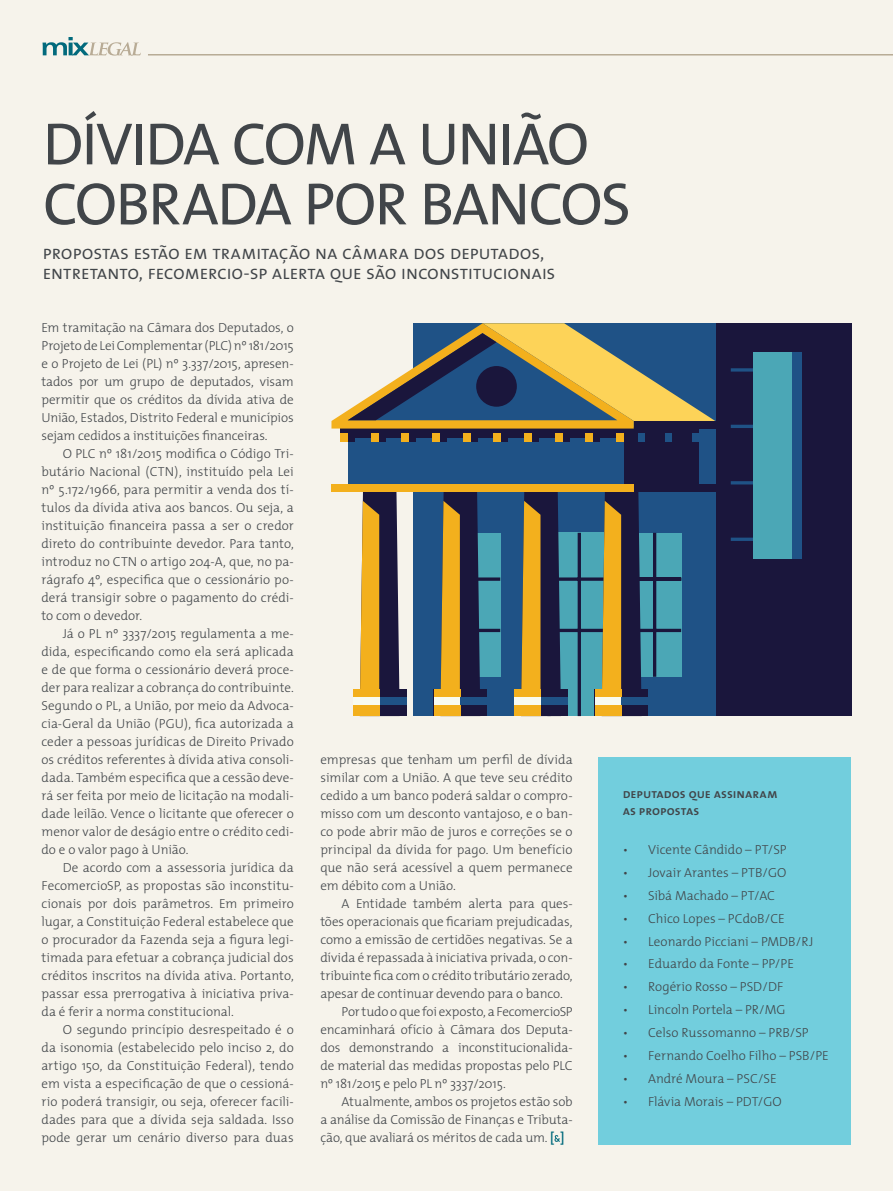
<style>
.page{position:relative;width:893px;height:1191px;background:#f6f3eb}
.page>*{position:absolute;margin:0;border:0;box-sizing:border-box;transform-origin:0 0}
.t1{font:60px/60px "The Mix Caps";letter-spacing:-.03em;color:#414549}
.t2{font:19.5px/19.5px "The Mix Semi Light Caps";letter-spacing:-.015em;color:#414549}
.t3{font:300 13.2px/18px "The Mix";letter-spacing:-.005em;color:#414549;text-align:justify}
.paragrafo_NOVO{font:13.2px/16.5px "The Mix Semi Bold Caps";color:#414549}
.s1{font-weight:600;font-size:13.5px;color:#026a7c}
</style>
<div class="page">
<svg style="left:554px;top:1135px;width:6px;height:6px"></svg>
<hr style="left:148px;top:54px;width:745px;height:2px;background:#b8ab95">
<svg style="left:43px;top:37px;width:98px;height:19px"></svg>
<div style="left:598px;top:757px;width:252px;height:387px;background:#72cedd"></div>
<div style="left:413px;top:324px;width:438px;height:392px;background:#1a163c"></div>
<div style="left:413px;top:324px;width:302px;height:392px;background:#1f5286"></div>
<div style="left:623px;top:427px;width:76px;height:57px;background:#1a163c"></div>
<div style="left:525px;top:533px;width:79px;height:183px;background:#4ba7b6"></div>
<div style="left:628px;top:533px;width:53px;height:144px;background:#4ba7b6"></div>
<div style="left:447px;top:533px;width:53px;height:144px;background:#4ba7b6"></div>
<div style="left:348px;top:427px;width:275px;height:57px;background:#1f5286"></div>
<div style="left:340px;top:428px;width:294px;height:10px;background:#1a163c"></div>
<div style="left:616px;top:433px;width:7px;height:9px;background:#f3b01d"></div>
<div style="left:585px;top:428px;width:15px;height:14px;background:#1a163c"></div>
<div style="left:585px;top:433px;width:8px;height:9px;background:#f3b01d"></div>
<div style="left:555px;top:428px;width:14px;height:14px;background:#1a163c"></div>
<div style="left:555px;top:433px;width:7px;height:9px;background:#f3b01d"></div>
<div style="left:693px;top:433px;width:6px;height:9px;background:#1f5286"></div>
<div style="left:665px;top:433px;width:7px;height:9px;background:#1f5286"></div>
<div style="left:638px;top:433px;width:6px;height:9px;background:#1f5286"></div>
<div style="left:524px;top:428px;width:15px;height:14px;background:#1a163c"></div>
<div style="left:524px;top:433px;width:7px;height:9px;background:#f3b01d"></div>
<div style="left:494px;top:428px;width:14px;height:14px;background:#1a163c"></div>
<div style="left:494px;top:433px;width:7px;height:9px;background:#f3b01d"></div>
<div style="left:463px;top:428px;width:14px;height:14px;background:#1a163c"></div>
<div style="left:463px;top:433px;width:7px;height:9px;background:#f3b01d"></div>
<div style="left:432px;top:428px;width:15px;height:14px;background:#1a163c"></div>
<div style="left:432px;top:433px;width:8px;height:9px;background:#f3b01d"></div>
<div style="left:402px;top:428px;width:14px;height:14px;background:#1a163c"></div>
<div style="left:402px;top:433px;width:7px;height:9px;background:#f3b01d"></div>
<div style="left:371px;top:428px;width:14px;height:14px;background:#1a163c"></div>
<div style="left:371px;top:433px;width:7px;height:9px;background:#f3b01d"></div>
<div style="left:340px;top:428px;width:15px;height:14px;background:#1a163c"></div>
<div style="left:340px;top:433px;width:8px;height:9px;background:#f3b01d"></div>
<svg style="left:331px;top:323px;width:384px;height:105px"></svg>
<svg style="left:480px;top:577px;width:20px;height:4px"></svg>
<hr style="left:447px;top:629px;width:53px;height:3px;background:#1a163c">
<hr style="left:578px;top:533px;width:3px;height:183px;background:#1a163c">
<svg style="left:561px;top:577px;width:41px;height:4px"></svg>
<hr style="left:525px;top:629px;width:79px;height:3px;background:#1a163c">
<svg style="left:602px;top:492px;width:40px;height:197px;background:#765f38"></svg>
<svg style="left:521px;top:492px;width:40px;height:197px;background:#745c37"></svg>
<svg style="left:440px;top:492px;width:40px;height:197px;background:#745c36"></svg>
<svg style="left:360px;top:492px;width:40px;height:197px;background:#86683e"></svg>
<div style="left:476px;top:366px;width:41px;height:41px;background:#1a163c;border-radius:50%"></div>
<div style="left:634px;top:484px;width:81px;height:8px;background:#1a163c"></div>
<div style="left:331px;top:484px;width:303px;height:8px;background:#f3b01d"></div>
<div style="left:595px;top:689px;width:53px;height:27px;background:#1a163c"></div>
<div style="left:595px;top:689px;width:26px;height:27px;background:#f3b01d"></div>
<div style="left:595px;top:697px;width:26px;height:7px;background:#f8fbf1"></div>
<div style="left:621px;top:697px;width:27px;height:7px;background:#1f5286"></div>
<div style="left:514px;top:689px;width:54px;height:27px;background:#1a163c"></div>
<div style="left:514px;top:689px;width:27px;height:27px;background:#f3b01d"></div>
<div style="left:514px;top:697px;width:27px;height:7px;background:#f8fbf1"></div>
<div style="left:541px;top:697px;width:27px;height:7px;background:#1f5286"></div>
<div style="left:434px;top:689px;width:53px;height:27px;background:#1a163c"></div>
<div style="left:434px;top:689px;width:26px;height:27px;background:#f3b01d"></div>
<div style="left:434px;top:697px;width:26px;height:7px;background:#f8fbf1"></div>
<div style="left:460px;top:697px;width:27px;height:7px;background:#1f5286"></div>
<div style="left:353px;top:689px;width:53px;height:27px;background:#1a163c"></div>
<div style="left:353px;top:689px;width:27px;height:27px;background:#f3b01d"></div>
<div style="left:353px;top:697px;width:27px;height:7px;background:#f8fbf1"></div>
<div style="left:380px;top:697px;width:26px;height:7px;background:#1f5286"></div>
<hr style="left:653px;top:533px;width:3px;height:144px;background:#1a163c">
<hr style="left:628px;top:629px;width:53px;height:3px;background:#1a163c">
<svg style="left:731px;top:537px;width:22px;height:4px"></svg>
<hr style="left:731px;top:481px;width:53px;height:3px;background:#1f5286">
<hr style="left:731px;top:425px;width:53px;height:3px;background:#1f5286">
<hr style="left:731px;top:368px;width:53px;height:3px;background:#1f5286">
<div style="left:753px;top:352px;width:39px;height:206px;background:#4ba7b6"></div>
<div style="left:792px;top:352px;width:10px;height:206px;background:#1f5286"></div>
<hr style="left:628px;top:577px;width:53px;height:4px;background:#1a163c">
<p class="t1" style="left:43px;top:112px;width:590px">DÍVIDA COM A UNIÃO<br>COBRADA POR BANCOS</p>
<p class="t2" style="left:43px;top:242px;width:515px">propostas estão em tramitação na câmara dos deputados, entretanto, fecomercio-sp alerta que são inconstitucionais</p>
<p class="t3" style="left:41px;top:318px;width:254px">Em tramitação na Câmara dos Deputados, o Projeto de Lei Complementar (PLC) nº 181/2015 e o Projeto de Lei (PL) nº 3.337/2015, apresen&shy;tados por um grupo de deputados, visam permitir que os créditos da dívida ativa de União, Estados, Distrito Federal e municípios sejam cedidos a instituições financeiras.</p>
<p class="t3" style="left:41px;top:444px;width:254px;text-indent:21px">O PLC nº 181/2015 modifica o Código Tri&shy;butário Nacional (CTN), instituído pela Lei nº 5.172/1966, para permitir a venda dos tí&shy;tulos da dívida ativa aos bancos. Ou seja, a instituição financeira passa a ser o credor direto do contribuinte devedor. Para tanto, introduz no CTN o artigo 204-A, que, no pa&shy;rágrafo 4º, especifica que o cessionário po&shy;derá transigir sobre o pagamento do crédi&shy;to com o devedor.</p>
<p class="t3" style="left:41px;top:624px;width:254px;text-indent:21px">Já o PL nº 3337/2015 regulamenta a me&shy;dida, especificando como ela será aplicada e de que forma o cessionário deverá proce&shy;der para realizar a cobrança do contribuinte.<br>Segundo o PL, a União, por meio da Advoca&shy;cia-Geral da União (PGU), fica autorizada a ceder a pessoas jurídicas de Direito Privado os créditos referentes à dívida ativa consoli&shy;dada. Também especifica que a cessão deve&shy;rá ser feita por meio de licitação na modali&shy;dade leilão. Vence o licitante que oferecer o menor valor de deságio entre o crédito cedi&shy;do e o valor pago à União.</p>
<p class="t3" style="left:41px;top:858px;width:254px;text-indent:21px">De acordo com a assessoria jurídica da FecomercioSP, as propostas são inconstitu&shy;cionais por dois parâmetros. Em primeiro lugar, a Constituição Federal estabelece que o procurador da Fazenda seja a figura legi&shy;timada para efetuar a cobrança judicial dos créditos inscritos na dívida ativa. Portanto, passar essa prerrogativa à iniciativa priva&shy;da é ferir a norma constitucional.</p>
<p class="t3" style="left:41px;top:1020px;width:254px;text-indent:21px">O segundo princípio desrespeitado é o da isonomia (estabelecido pelo inciso 2, do artigo 150, da Constituição Federal), tendo em vista a especificação de que o cessioná&shy;rio poderá transigir, ou seja, oferecer facili&shy;dades para que a dívida seja saldada. Isso pode gerar um cenário diverso para duas</p>
<p class="t3" style="left:320px;top:750px;width:254px">empresas que tenham um perfil de dívida similar com a União. A que teve seu crédito cedido a um banco poderá saldar o compro&shy;misso com um desconto vantajoso, e o ban&shy;co pode abrir mão de juros e correções se o principal da dívida for pago. Um benefício que não será acessível a quem permanece em débito com a União.</p>
<p class="t3" style="left:320px;top:894px;width:254px;text-indent:21px">A Entidade também alerta para ques&shy;tões operacionais que ficariam prejudicadas, como a emissão de certidões negativas. Se a dívida é repassada à iniciativa privada, o con&shy;tribuinte fica com o crédito tributário zerado, apesar de continuar devendo para o banco.</p>
<p class="t3" style="left:320px;top:1002px;width:254px;text-indent:21px">Por tudo o que foi exposto, a FecomercioSP encaminhará ofício à Câmara dos Deputa&shy;dos demonstrando a inconstitucionalida&shy;de material das medidas propostas pelo PLC nº 181/2015 e pelo PL nº 3337/2015.</p>
<p class="t3" style="left:320px;top:1092px;width:254px;text-indent:21px">Atualmente, ambos os projetos estão sob a análise da Comissão de Finanças e Tributa&shy;ção, que avaliará os méritos de cada um. <span class="s1">[ ]</span></p>
<p class="paragrafo_NOVO" style="left:623px;top:785px;width:156px">deputados que assinaram as propostas</p>
<p class="t3" style="left:623px;top:840px;width:165px">• Vicente Cândido – PT/SP</p>
<p class="t3" style="left:623px;top:863px;width:165px">• Jovair Arantes – PTB/GO</p>
<p class="t3" style="left:623px;top:886px;width:154px">• Sibá Machado – PT/AC</p>
<p class="t3" style="left:623px;top:908px;width:164px">• Chico Lopes – PCdoB/CE</p>
<p class="t3" style="left:623px;top:931px;width:192px">• Leonardo Picciani – PMDB/RJ</p>
<p class="t3" style="left:623px;top:954px;width:173px">• Eduardo da Fonte – PP/PE</p>
<p class="t3" style="left:623px;top:977px;width:162px">• Rogério Rosso – PSD/DF</p>
<p class="t3" style="left:623px;top:1000px;width:164px">• Lincoln Portela – PR/MG</p>
<p class="t3" style="left:623px;top:1023px;width:187px">• Celso Russomanno – PRB/SP</p>
<p class="t3" style="left:623px;top:1046px;width:208px">• Fernando Coelho Filho – PSB/PE</p>
<p class="t3" style="left:623px;top:1069px;width:156px">• André Moura – PSC/SE</p>
<p class="t3" style="left:623px;top:1092px;width:161px">• Flávia Morais – PDT/GO</p>
</div>
